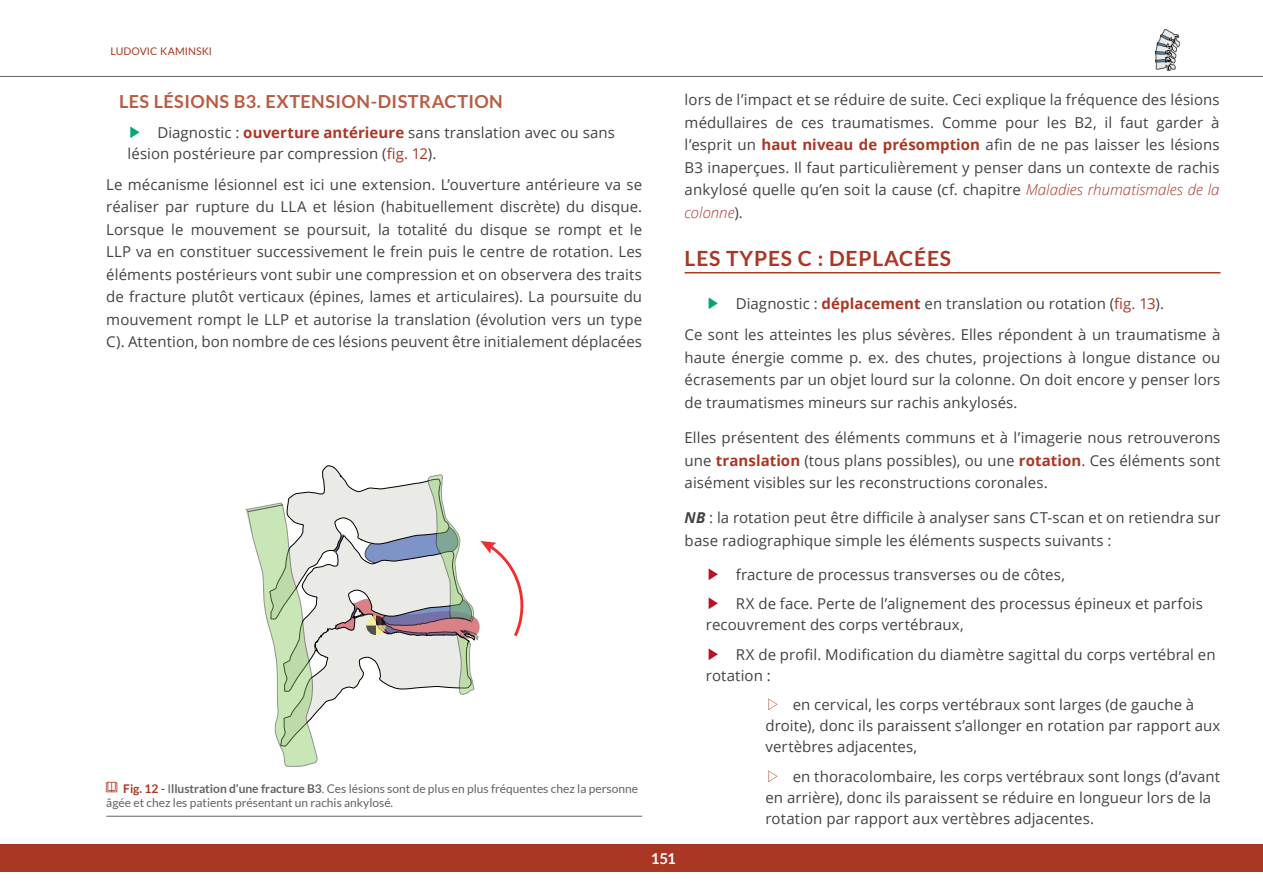
<style>
.page{position:relative;width:1263px;height:893px;background:#fff}
.page>*{position:absolute;margin:0;border:0;box-sizing:border-box;transform-origin:0 0}
.Titre_1{font:700 21px "Lato";letter-spacing:.04em;color:#aa3724}
.Titre_2{font:700 18px "Lato";letter-spacing:.025em;color:#ba5b43}
.CORPS_DE_TEXTE{font:15px/22.5px "Open Sans";letter-spacing:.005em;color:#414243}
.t1{font:700 15px "Lato";color:#fff}
.t2{font:12px/14.4px "Lato";color:#636366}
.t3{font:10.5px "Lato";letter-spacing:.005em;color:#aa3724}
.s1{font-family:"Adobe Myungjo Std";font-weight:500;color:#00a973}
.s2{font-weight:700;color:#aa3724}
.s3{color:#aa3724}
.s4{font-family:"Holo Lens MDL2 Assets";color:#aa3724}
.s5{font-weight:700}
.s6{font-weight:300;font-style:italic;color:#aa3724}
.s7{font-weight:700;font-style:italic}
.s8{font-family:"Adobe Myungjo Std";font-weight:500;color:#bc1022}
.s9{font-family:"Adobe Myungjo Std";font-weight:500;color:#aa3724}
</style>
<div class="page">
<hr style="left:106px;top:816px;width:536px;height:1px;background:#636366">
<svg style="left:246px;top:465px;width:278px;height:302px"></svg>
<hr style="left:685px;top:272px;width:535px;height:1px;background:#aa3724">
<div style="left:0;top:844px;width:1263px;height:28px;background:#aa3724"></div>
<hr style="left:0;top:76px;width:1263px;height:1px;background:#636366">
<svg style="left:1155px;top:29px;width:25px;height:41px"></svg>
<p class="t3" style="left:111px;top:45px;width:103px">LUDOVIC KAMINSKI</p>
<p class="Titre_2" style="left:119px;top:91px;width:385px">LES LÉSIONS B3. EXTENSION-DISTRACTION</p>
<p class="CORPS_DE_TEXTE" style="left:128px;top:121px;width:489px;line-height:21px"><span class="s1">▶</span> Diagnostic : <span class="s2">ouverture antérieure</span> sans translation avec ou sans lésion postérieure par compression (<span class="s3">fig. 12</span>).</p>
<p class="CORPS_DE_TEXTE" style="left:106px;top:172px;width:537px;text-align:justify">Le mécanisme lésionnel est ici une extension. L’ouverture antérieure va se réaliser par rupture du LLA et lésion (habituellement discrète) du disque.<br>Lorsque le mouvement se poursuit, la totalité du disque se rompt et le LLP va en constituer successivement le frein puis le centre de rotation. Les éléments postérieurs vont subir une compression et on observera des traits de fracture plutôt verticaux (épines, lames et articulaires). La poursuite du mouvement rompt le LLP et autorise la translation (évolution vers un type C). Attention, bon nombre de ces lésions peuvent être initialement déplacées</p>
<p class="t2" style="left:106px;top:781px;width:533px"><span class="s4">/</span> <span class="s2">Fig. 12 -</span> I <span class="s5">llustration d’une fracture B3</span>. Ces lésions sont de plus en plus fréquentes chez la personne âgée et chez les patients présentant un rachis ankylosé.</p>
<p class="CORPS_DE_TEXTE" style="left:685px;top:88px;width:536px;text-align:justify">lors de l’impact et se réduire de suite. Ceci explique la fréquence des lésions médullaires de ces traumatismes. Comme pour les B2, il faut garder à l’esprit un <span class="s2">haut niveau de présomption</span> afin de ne pas laisser les lésions B3 inaperçues. Il faut particulièrement y penser dans un contexte de rachis ankylosé quelle qu’en soit la cause (cf. chapitre <span class="s6">Maladies rhumatismales de la colonne</span>).</p>
<p class="Titre_1" style="left:685px;top:246px;width:268px">LES TYPES C : DEPLACÉES</p>
<p class="CORPS_DE_TEXTE" style="left:706px;top:292px;width:460px"><span class="s1">▶</span> Diagnostic : <span class="s2">déplacement</span> en translation ou rotation (<span class="s3">fig. 13</span>).</p>
<p class="CORPS_DE_TEXTE" style="left:685px;top:323px;width:537px;text-align:justify">Ce sont les atteintes les plus sévères. Elles répondent à un traumatisme à haute énergie comme p. ex. des chutes, projections à longue distance ou écrasements par un objet lourd sur la colonne. On doit encore y penser lors de traumatismes mineurs sur rachis ankylosés.</p>
<p class="CORPS_DE_TEXTE" style="left:685px;top:426px;width:537px;text-align:justify">Elles présentent des éléments communs et à l’imagerie nous retrouverons une <span class="s2">translation</span> (tous plans possibles), ou une <span class="s2">rotation</span>. Ces éléments sont aisément visibles sur les reconstructions coronales.</p>
<p class="CORPS_DE_TEXTE" style="left:685px;top:506px;width:537px"><span class="s7">NB</span> : la rotation peut être difficile à analyser sans CT-scan et on retiendra sur base radiographique simple les éléments suspects suivants :</p>
<p class="CORPS_DE_TEXTE" style="left:706px;top:563px;width:361px"><span class="s8">▶</span> fracture de processus transverses ou de côtes,</p>
<p class="CORPS_DE_TEXTE" style="left:706px;top:593px;width:498px;line-height:21px"><span class="s8">▶</span> RX de face. Perte de l’alignement des processus épineux et parfois recouvrement des corps vertébraux,</p>
<p class="CORPS_DE_TEXTE" style="left:706px;top:643px;width:511px;line-height:21px"><span class="s8">▶</span> RX de profil. Modification du diamètre sagittal du corps vertébral en rotation :</p>
<p class="CORPS_DE_TEXTE" style="left:765px;top:694px;width:456px;line-height:21px"><span class="s9">▷</span> en cervical, les corps vertébraux sont larges (de gauche à droite), donc ils paraissent s’allonger en rotation par rapport aux vertèbres adjacentes,</p>
<p class="CORPS_DE_TEXTE" style="left:765px;top:765px;width:456px;line-height:21px"><span class="s9">▷</span> en thoracolombaire, les corps vertébraux sont longs (d’avant en arrière), donc ils paraissent se réduire en longueur lors de la rotation par rapport aux vertèbres adjacentes.</p>
<p class="t1" style="left:651px;top:850px;width:27px">151</p>
</div>
